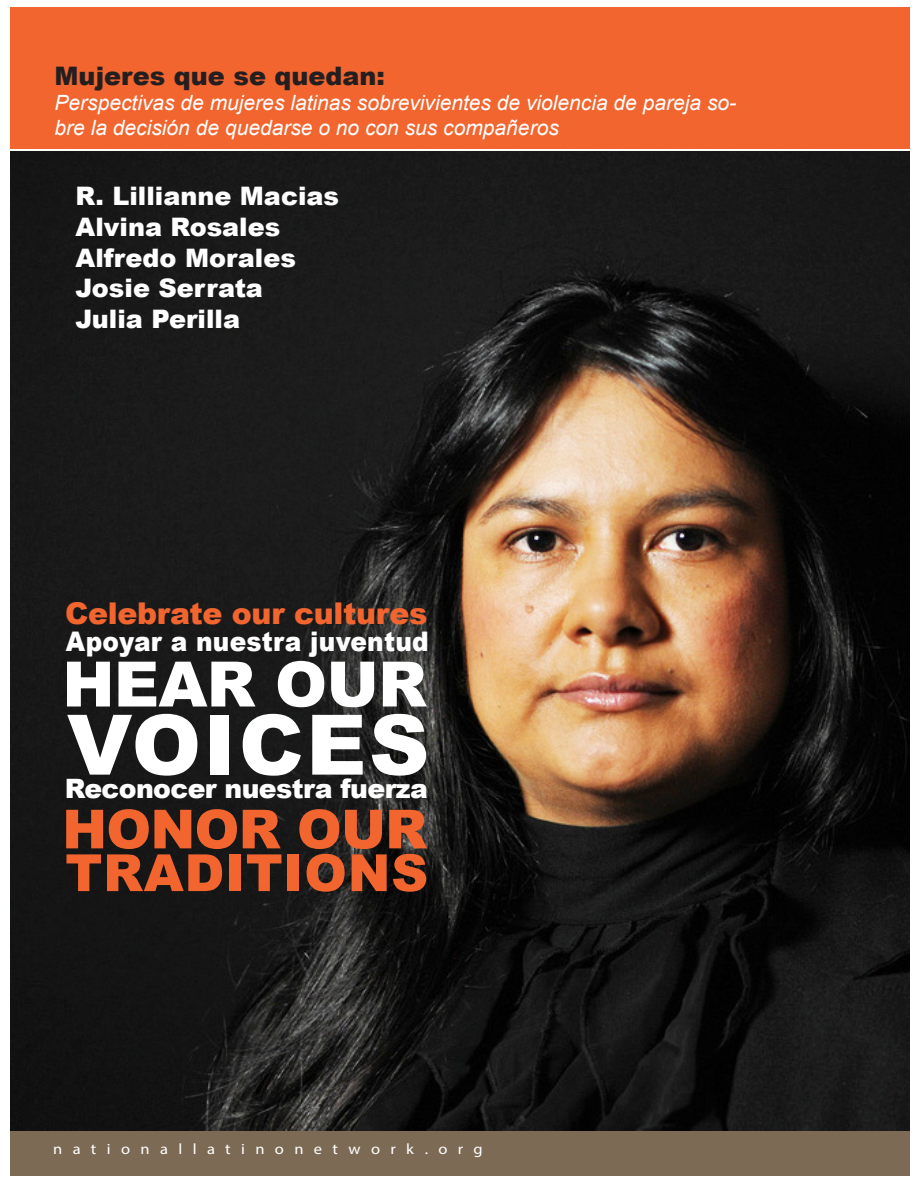
<style>
.page{position:relative;width:918px;height:1188px;background:#fff}
.page>*{position:absolute;margin:0;border:0;box-sizing:border-box;transform-origin:0 0}
.t1{font:900 83.55px "Arial";letter-spacing:.03em;color:#fff}
.t2{font:900 62.7px "Arial";letter-spacing:-.01em;color:#fff}
.t3{font:900 53.85px "Arial";letter-spacing:-.015em;color:#f2652f}
.t4{font:900 51.3px "Arial";letter-spacing:.015em;color:#f2652f}
.t5{font:900 30px "Arial";letter-spacing:-.01em;color:#f2652f}
.t6{font:900 27px "Arial";letter-spacing:.01em;color:#fff;scale:.92 1}
.t7{font:900 26.7px "Arial";letter-spacing:-.02em;color:#fff}
.t8{font:900 25.5px/30.6px "Arial";color:#fff}
.t9{font:900 25.5px "Arial";color:#231f20}
.t10{font:italic 21px/25.2px "Arial";color:#fff}
.t11{font:15px "Myriad Pro";letter-spacing:.63em;color:#fff;scale:1.1 1}
</style>
<div class="page">
<img style="left:10px;top:152px;width:899px;height:978px">
<div style="left:10px;top:8px;width:899px;height:141px;background:#f2652f"></div>
<div style="left:10px;top:1131px;width:899px;height:45px;background:#7c6a55"></div>
<p class="t9" style="left:55px;top:61px;width:332px">Mujeres que se quedan:</p>
<p class="t10" style="left:55px;top:90px;width:683px">Perspectivas de mujeres latinas sobrevivientes de violencia de pareja so&shy;bre la decisión de quedarse o no con sus compañeros</p>
<p class="t8" style="left:76px;top:181px;width:265px">R. Lillianne Macias<br>Alvina Rosales<br>Alfredo Morales<br>Josie Serrata<br>Julia Perilla</p>
<h3 class="t5" style="left:65px;top:597px;width:364px">Celebrate our cultures</h3>
<p class="t6" style="left:66px;top:627px;width:396px">Apoyar a nuestra juventud</p>
<h2 class="t2" style="left:62px;top:649px;width:366px">HEAR OUR</h2>
<h1 class="t1" style="left:67px;top:698px;width:364px">VOICES</h1>
<p class="t7" style="left:65px;top:774px;width:365px">Reconocer nuestra fuerza</p>
<h3 class="t3" style="left:62px;top:799px;width:366px">HONOR OUR</h3>
<h3 class="t4" style="left:65px;top:844px;width:364px">TRADITIONS</h3>
<p class="t11" style="left:53px;top:1139px;width:392px">nationallatinonetwork.org</p>
</div>
